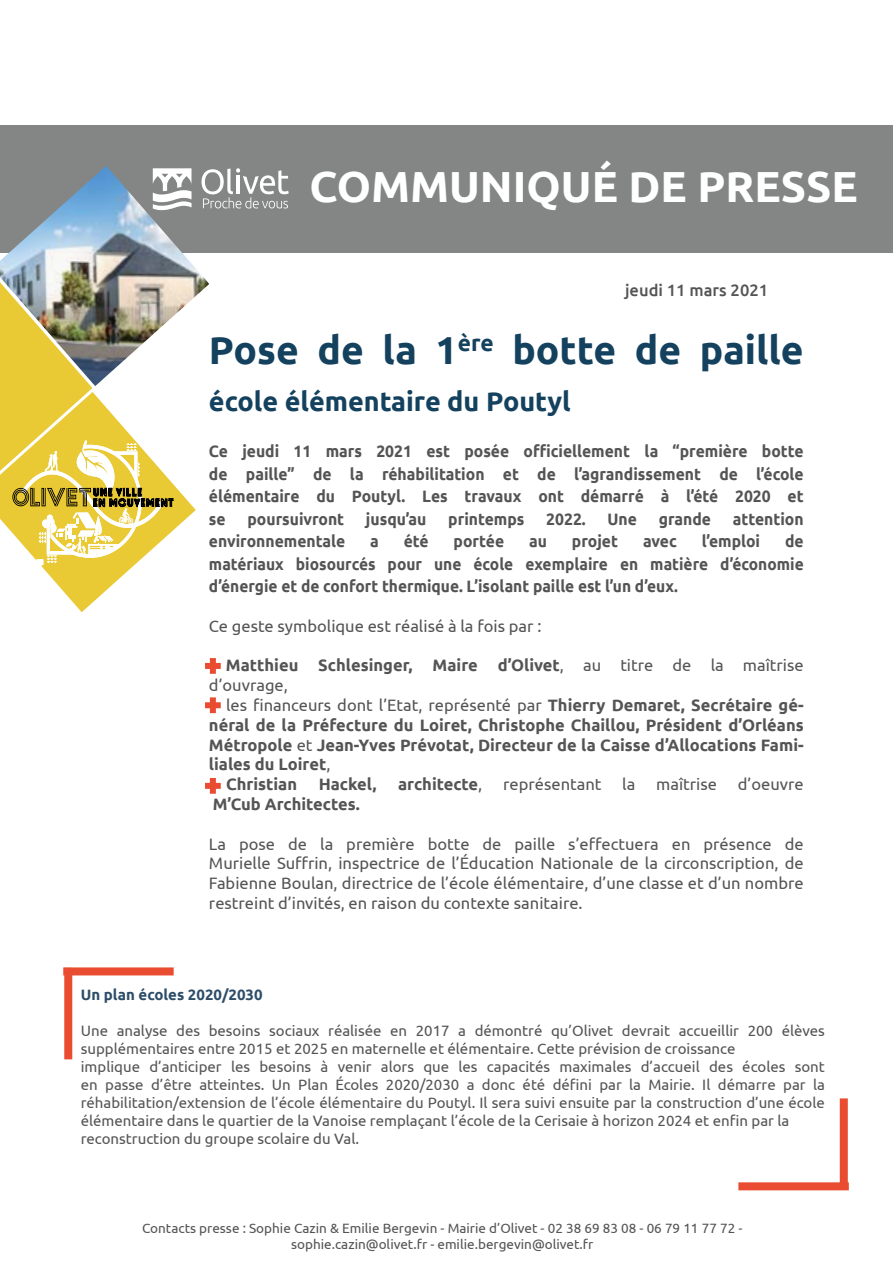
<style>
.page{position:relative;width:893px;height:1263px;background:#fff}
.page>*{position:absolute;margin:0;border:0;box-sizing:border-box;transform-origin:0 0}
.t1{font:700 43.5px "Ubuntu";color:#fff}
.t2{font:700 39px "Ubuntu";color:#14415e}
.t3{font:700 27px "Ubuntu";color:#14415e}
.t4{font:700 16.5px/22.5px "Ubuntu";color:#555454;text-align:justify;scale:.95 1}
.t5{font:700 16.5px/19.8px "Ubuntu";color:#555454}
.t6{font:16.5px/19.8px "Ubuntu";color:#555454;text-align:justify}
.t7{font:500 16.5px "Ubuntu";color:#555454}
.t8{font:15px/18px "Ubuntu";color:#555454}
.t9{font:700 15px "Ubuntu";color:#2d4d69}
.t10{font:13.5px/16.2px "Ubuntu";color:#555454;text-align:center}
.s1{font-weight:400}
</style>
<div class="page">
<div style="left:0;top:125px;width:893px;height:128px;background:#848686"></div>
<img style="left:0;top:166px;width:209px;height:130px">
<div style="left:738px;top:1182px;width:111px;height:8px;background:#e94c30"></div>
<div style="left:840px;top:1098px;width:8px;height:92px;background:#e94c30"></div>
<div style="left:63px;top:967px;width:111px;height:8px;background:#e94c30"></div>
<div style="left:64px;top:968px;width:8px;height:91px;background:#e94c30"></div>
<svg style="left:202px;top:168px;width:87px;height:40px"></svg>
<svg style="left:153px;top:168px;width:39px;height:42px"></svg>
<svg style="left:205px;top:658px;width:16px;height:16px"></svg>
<svg style="left:205px;top:697px;width:16px;height:16px"></svg>
<svg style="left:205px;top:778px;width:16px;height:16px"></svg>
<svg style="left:0;top:282px;width:196px;height:330px"></svg>
<h1 class="t1" style="left:310px;top:160px;width:550px">COMMUNIQUÉ DE PRESSE</h1>
<p class="t7" style="left:625px;top:280px;width:145px">jeudi 11 mars 2021</p>
<h2 class="t2" style="left:209px;top:327px;width:596px">Pose de la 1<sup>ère</sup> botte de paille</h2>
<h3 class="t3" style="left:209px;top:385px;width:363px">école élémentaire du Poutyl</h3>
<p class="t4" style="left:209px;top:440px;width:628px">Ce jeudi 11 mars 2021 est posée officiellement la “première botte de paille” de la réhabilitation et de l’agrandissement de l’école élémentaire du Poutyl. Les travaux ont démarré à l’été 2020 et se</p>
<p class="t4" style="left:247px;top:507px;width:103px">poursuivront</p>
<p class="t4" style="left:366px;top:507px;width:65px">jusqu’au</p>
<p class="t4" style="left:448px;top:507px;width:82px">printemps</p>
<p class="t4" style="left:546px;top:507px;width:43px">2022.</p>
<p class="t4" style="left:607px;top:507px;width:33px">Une</p>
<p class="t4" style="left:659px;top:507px;width:57px">grande</p>
<p class="t4" style="left:733px;top:507px;width:76px">attention</p>
<p class="t4" style="left:209px;top:530px;width:145px">environnementale</p>
<p class="t4" style="left:370px;top:530px;width:11px">a</p>
<p class="t4" style="left:404px;top:530px;width:28px">été</p>
<p class="t4" style="left:454px;top:530px;width:55px">portée</p>
<p class="t4" style="left:529px;top:530px;width:20px">au</p>
<p class="t4" style="left:572px;top:530px;width:50px">projet</p>
<p class="t4" style="left:643px;top:530px;width:37px">avec</p>
<p class="t4" style="left:702px;top:530px;width:63px">l’emploi</p>
<p class="t4" style="left:209px;top:530px;width:628px;text-indent:576px">de matériaux biosourcés pour une école exemplaire en matière d’économie d’énergie et de confort thermique. L’isolant paille est l’un d’eux.</p>
<p class="t6" style="left:209px;top:615px;width:334px">Ce geste symbolique est réalisé à la fois par :</p>
<p class="t5" style="left:209px;top:655px;width:596px">• Matthieu Schlesinger, Maire d’Olivet<span class="s1">, au titre de la maîtrise d’ouvrage,</span></p>
<p class="t5" style="left:209px;top:695px;width:596px;text-align:justify"><span class="s1">• les financeurs dont l’Etat, représenté par</span> Thierry Demaret, Secrétaire gé&shy;néral de la Préfecture du Loiret, Christophe Chaillou, Président d’Orléans Métropole <span class="s1">et</span> Jean-Yves Prévotat, Directeur de la Caisse d’Allocations Fami&shy;liales du Loiret<span class="s1">,</span></p>
<p class="t5" style="left:209px;top:774px;width:90px">• Christian</p>
<p class="t5" style="left:319px;top:774px;width:59px">Hackel,</p>
<p class="t5" style="left:398px;top:774px;width:86px">architecte<span class="s1">,</span></p>
<p class="t6" style="left:503px;top:774px;width:100px">représentant</p>
<p class="t6" style="left:622px;top:774px;width:15px">la</p>
<p class="t6" style="left:656px;top:774px;width:62px">maîtrise</p>
<p class="t6" style="left:738px;top:774px;width:67px">d’oeuvre</p>
<p class="t5" style="left:213px;top:794px;width:149px">M’Cub Architectes.</p>
<p class="t6" style="left:209px;top:833px;width:596px">La pose de la première botte de paille s’effectuera en présence de Murielle Suffrin, inspectrice de l’Éducation Nationale de la circonscription, de Fabienne Boulan, directrice de l’école élémentaire, d’une classe et d’un nombre restreint d’invités, en raison du contexte sanitaire.</p>
<p class="t9" style="left:81px;top:985px;width:183px">Un plan écoles 2020/2030</p>
<p class="t8" style="left:81px;top:1021px;width:746px">Une analyse des besoins sociaux réalisée en 2017 a démontré qu’Olivet devrait accueillir 200 élèves supplémentaires entre 2015 et 2025 en maternelle et élémentaire. Cette prévision de croissance<br>implique d’anticiper les besoins à venir alors que les capacités maximales d’accueil des écoles sont en passe d’être atteintes. Un Plan Écoles 2020/2030 a donc été défini par la Mairie. Il démarre par la réhabilitation/extension de l’école élémentaire du Poutyl. Il sera suivi ensuite par la construction d’une école élémentaire dans le quartier de la Vanoise remplaçant l’école de la Cerisaie à horizon 2024 et enfin par la reconstruction du groupe scolaire du Val.</p>
<p class="t10" style="left:142px;top:1220px;width:602px">Contacts presse : Sophie Cazin &amp; Emilie Bergevin - Mairie d’Olivet - 02 38 69 83 08 - 06 79 11 77 72 - sophie.cazin@olivet.fr - emilie.bergevin@olivet.fr</p>
</div>
